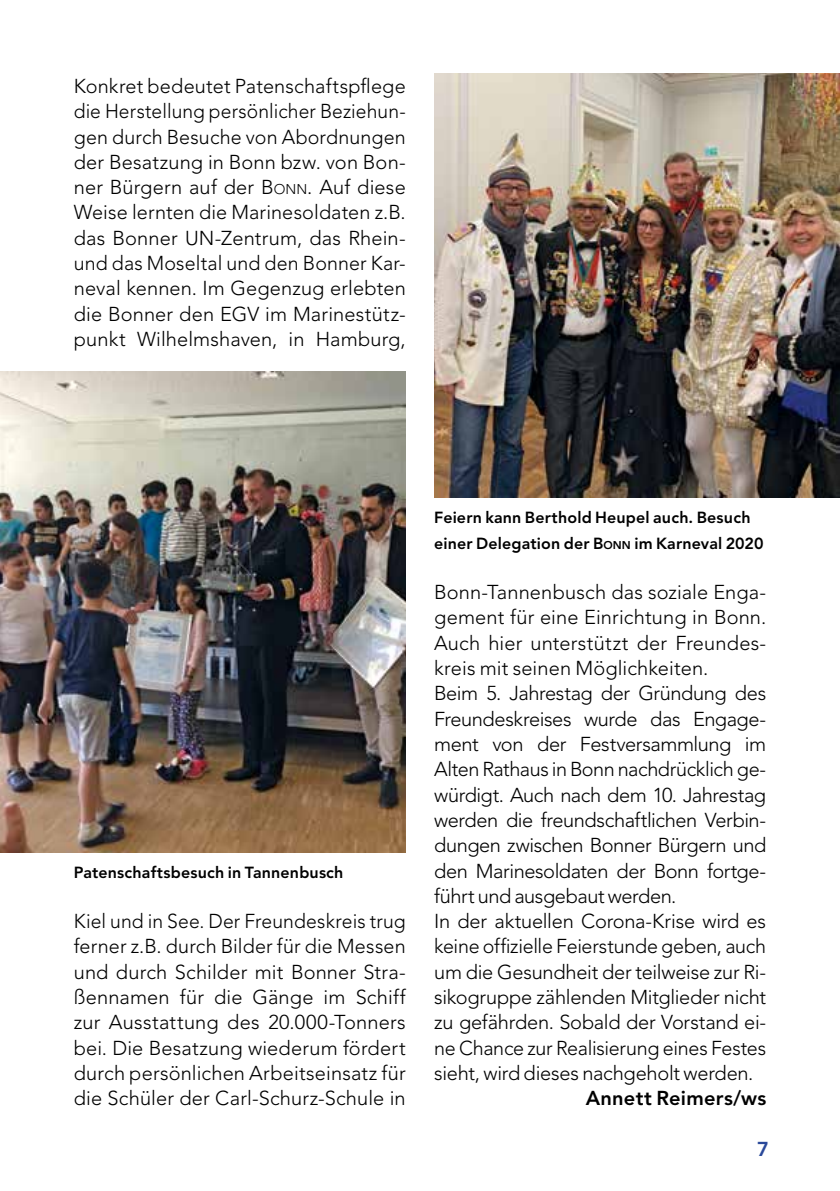
<style>
.page{position:relative;width:840px;height:1191px;background:#fff}
.page>*{position:absolute;margin:0;border:0;box-sizing:border-box;transform-origin:0 0}
.t1{font:300 20px/25.4px "Avenir";letter-spacing:-.015em;color:#000;text-align:justify}
.t2{font:800 20px "Avenir";letter-spacing:.015em;color:#000}
.t3{font:800 20px "Avenir";color:#2a499a}
.t4{font:800 16px/25.2px "Avenir";letter-spacing:.01em;color:#000}
.s1{font-style:inherit}
.s2{font-size:14px}
.s3{font-size:11.2px}
</style>
<div class="page">
<img style="left:0;top:371px;width:405px;height:481px">
<img style="left:434px;top:74px;width:405px;height:424px">
<p class="t1" style="left:74px;top:73px;width:333px">Konkret bedeutet Patenschaftspflege die Herstellung persönlicher Beziehun&shy;gen durch Besuche von Abordnungen der Besatzung in Bonn bzw. von Bon&shy;ner Bürgern auf der <span class="s1">B</span><span class="s2">ONN</span>. Auf diese Weise lernten die Marinesoldaten z.B. das Bonner UN-Zentrum, das Rhein&shy;und das Moseltal und den Bonner Kar&shy;neval kennen. Im Gegenzug erlebten die Bonner den EGV im Marinestütz&shy;punkt Wilhelmshaven, in Hamburg,</p>
<p class="t4" style="left:74px;top:859px;width:271px">Patenschaftsbesuch in Tannenbusch</p>
<p class="t1" style="left:74px;top:908px;width:333px">Kiel und in See. Der Freundeskreis trug ferner z.B. durch Bilder für die Messen und durch Schilder mit Bonner Stra&shy;ßennamen für die Gänge im Schiff zur Ausstattung des 20.000-Tonners bei. Die Besatzung wiederum fördert durch persönlichen Arbeitseinsatz für die Schüler der Carl-Schurz-Schule in</p>
<p class="t4" style="left:434px;top:505px;width:330px">Feiern kann Berthold Heupel auch. Besuch einer Delegation der <span class="s1">B</span><span class="s3">ONN</span> im Karneval 2020</p>
<p class="t1" style="left:434px;top:579px;width:333px;text-align:left">Bonn-Tannenbusch das soziale Enga&shy;gement für eine Einrichtung in Bonn.<br>Auch hier unterstützt der Freundes&shy;kreis mit seinen Möglichkeiten.<br>Beim 5. Jahrestag der Gründung des Freundeskreises wurde das Engage&shy;ment von der Festversammlung im Alten Rathaus in Bonn nachdrücklich ge&shy;würdigt. Auch nach dem 10. Jahrestag werden die freundschaftlichen Verbin&shy;dungen zwischen Bonner Bürgern und den Marinesoldaten der Bonn fortge&shy;führt und ausgebaut werden.<br>In der aktuellen Corona-Krise wird es keine offizielle Feierstunde geben, auch um die Gesundheit der teilweise zur Ri&shy;sikogruppe zählenden Mitglieder nicht zu gefährden. Sobald der Vorstand ei&shy;ne Chance zur Realisierung eines Festes sieht, wird dieses nachgeholt werden.</p>
<p class="t2" style="left:585px;top:1086px;width:182px">Annett Reimers/ws</p>
<p class="t3" style="left:756px;top:1137px;width:13px">7</p>
</div>
